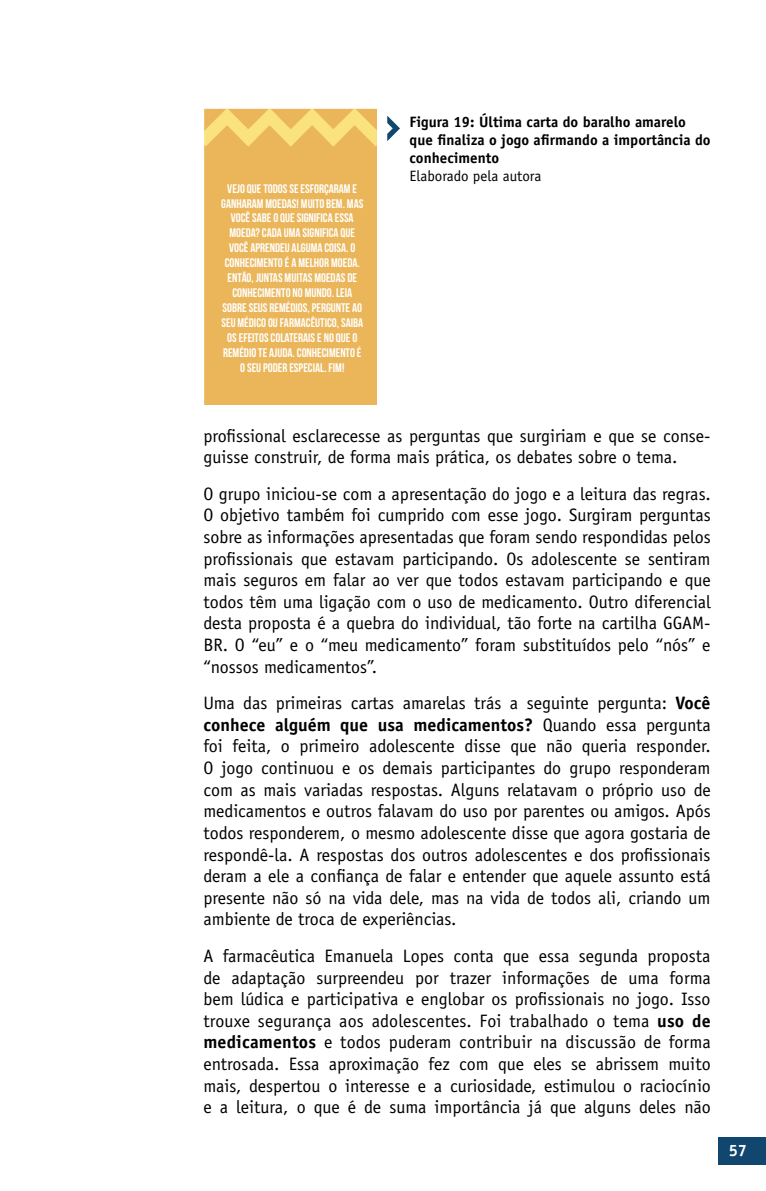
<style>
.page{position:relative;width:766px;height:1191px;background:#fff}
.page>*{position:absolute;margin:0;border:0;box-sizing:border-box;transform-origin:0 0}
.t1{font:18px/21.6px "Officina Sans Std";color:#000;text-align:justify}
.t2{font:700 16.5px "Officina Sans Std";color:#fff}
.t3{font:700 15px/18px "Officina Sans Std";color:#000}
.t4{font:15px "Officina Sans Std";color:#000}
.t5{font:12.45px/15px "Bebas Neue";color:#fff;text-align:center}
.s1{font-weight:700}
</style>
<div class="page">
<div style="left:718px;top:1137px;width:47px;height:27px;background:#11476e"></div>
<div style="left:204px;top:108px;width:173px;height:297px;background:#eab659"></div>
<svg style="left:387px;top:116px;width:13px;height:25px"></svg>
<p class="t5" style="left:221px;top:181px;width:144px">VEJO QUE TODOS SE ESFORÇARAM E<br>GANHARAM MOEDAS! MUITO BEM. MAS<br>VOCÊ SABE O QUE SIGNIFICA ESSA<br>MOEDA? CADA UMA SIGNIFICA QUE<br>VOCÊ APRENDEU ALGUMA COISA. O<br>CONHECIMENTO É A MELHOR MOEDA.<br>ENTÃO, JUNTAS MUITAS MOEDAS DE<br>CONHECIMENTO NO MUNDO. LEIA<br>SOBRE SEUS REMÉDIOS, PERGUNTE AO<br>SEU MÉDICO OU FARMACÊUTICO, SAIBA<br>OS EFEITOS COLATERAIS E NO QUE O<br>REMÉDIO TE AJUDA. CONHECIMENTO É<br>O SEU PODER ESPECIAL. FIM!</p>
<p class="t3" style="left:409px;top:112px;width:302px">Figura 19: Última carta do baralho amarelo que finaliza o jogo afirmando a importância do conhecimento</p>
<p class="t4" style="left:409px;top:167px;width:133px">Elaborado pela autora</p>
<p class="t1" style="left:203px;top:425px;width:508px">profissional esclarecesse as perguntas que surgiriam e que se conse&shy;guisse construir, de forma mais prática, os debates sobre o tema.</p>
<p class="t1" style="left:203px;top:483px;width:508px">O grupo iniciou-se com a apresentação do jogo e a leitura das regras.<br>O objetivo também foi cumprido com esse jogo. Surgiram perguntas sobre as informações apresentadas que foram sendo respondidas pelos profissionais que estavam participando. Os adolescente se sentiram mais seguros em falar ao ver que todos estavam participando e que todos têm uma ligação com o uso de medicamento. Outro diferencial desta proposta é a quebra do individual, tão forte na cartilha GGAM-BR. O “eu” e o “meu medicamento” foram substituídos pelo “nós” e “nossos medicamentos”.</p>
<p class="t1" style="left:203px;top:692px;width:508px">Uma das primeiras cartas amarelas trás a seguinte pergunta: <span class="s1">Você conhece alguém que usa medicamentos?</span> Quando essa pergunta foi feita, o primeiro adolescente disse que não queria responder.<br>O jogo continuou e os demais participantes do grupo responderam com as mais variadas respostas. Alguns relatavam o próprio uso de medicamentos e outros falavam do uso por parentes ou amigos. Após todos responderem, o mesmo adolescente disse que agora gostaria de respondê-la. A respostas dos outros adolescentes e dos profissionais deram a ele a confiança de falar e entender que aquele assunto está presente não só na vida dele, mas na vida de todos ali, criando um ambiente de troca de experiências.</p>
<p class="t1" style="left:203px;top:945px;width:508px">A farmacêutica Emanuela Lopes conta que essa segunda proposta de adaptação surpreendeu por trazer informações de uma forma bem lúdica e participativa e englobar os profissionais no jogo. Isso trouxe segurança aos adolescentes. Foi trabalhado o tema <span class="s1">uso de medicamentos</span> e todos puderam contribuir na discussão de forma entrosada. Essa aproximação fez com que eles se abrissem muito mais, despertou o interesse e a curiosidade, estimulou o raciocínio e a leitura, o que é de suma importância já que alguns deles não</p>
<p class="t2" style="left:728px;top:1140px;width:20px">57</p>
</div>
